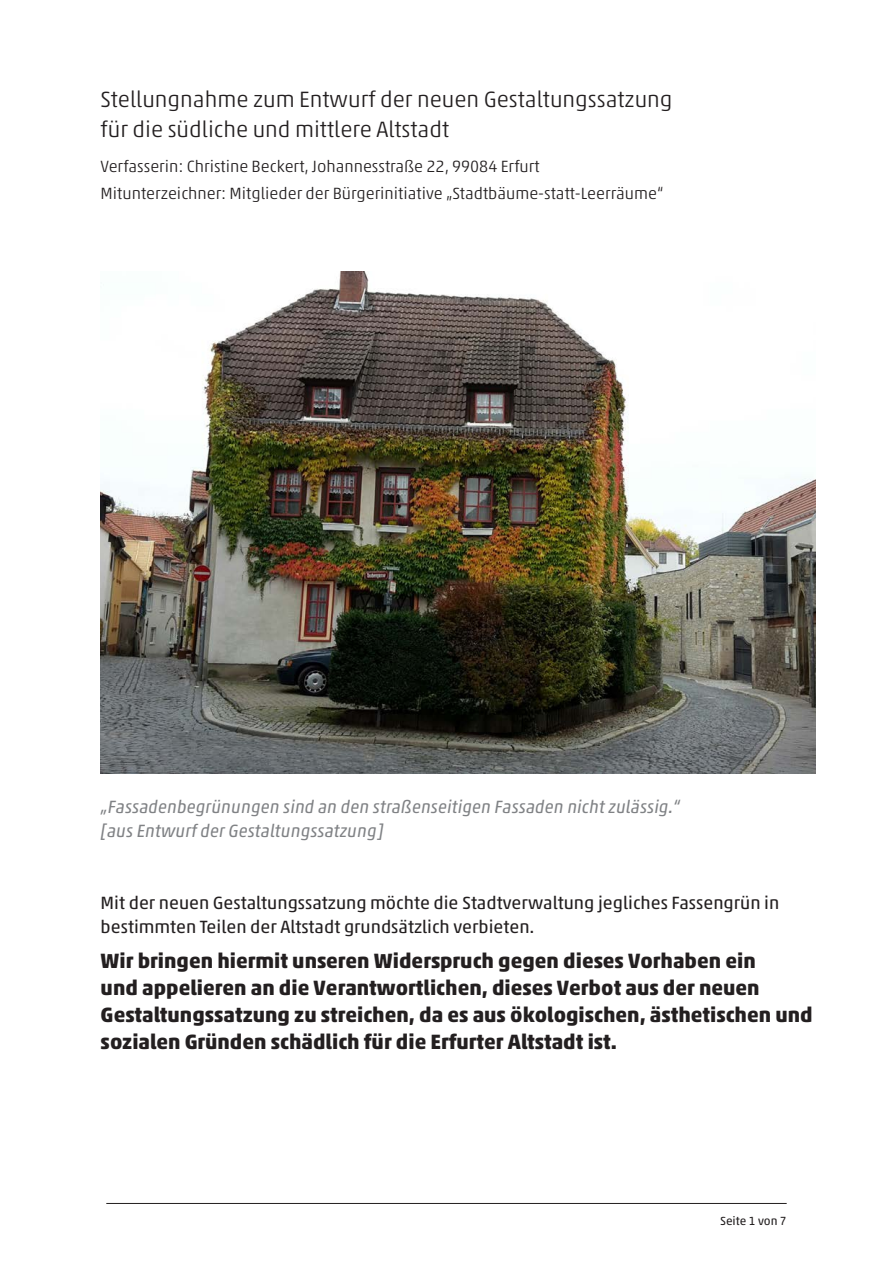
<style>
.page{position:relative;width:893px;height:1263px;background:#fff}
.page>*{position:absolute;margin:0;border:0;box-sizing:border-box;transform-origin:0 0}
.t1{font:300 22.5px/30px "Akko W01";color:#231f20}
.t2{font:700 21px/27px "Akko W01";color:#231f20}
.t3{font:18px/24px "Akko W01";color:#231f20}
.t4{font:italic 18px/24px "Akko W01";color:#808285}
.t5{font:300 16.5px/27px "Akko W01";color:#231f20}
.t6{font:12px "Akko W01";color:#231f20}
</style>
<div class="page">
<hr style="left:106px;top:1203px;width:681px;height:1px;background:#231f20">
<img style="left:101px;top:272px;width:714px;height:502px">
<p class="t1" style="left:101px;top:84px;width:573px">Stellungnahme zum Entwurf der neuen Gestaltungssatzung für die südliche und mittlere Altstadt</p>
<p class="t5" style="left:101px;top:153px;width:564px">Verfasserin: Christine Beckert, Johannesstraße 22, 99084 Erfurt<br>Mitunterzeichner: Mitglieder der Bürgerinitiative „Stadtbäume-statt-Leerräume“</p>
<p class="t4" style="left:101px;top:794px;width:581px">„Fassadenbegrünungen sind an den straßenseitigen Fassaden nicht zulässig.“ [aus Entwurf der Gestaltungssatzung]</p>
<p class="t3" style="left:101px;top:890px;width:680px">Mit der neuen Gestaltungssatzung möchte die Stadtverwaltung jegliches Fassengrün in bestimmten Teilen der Altstadt grundsätzlich verbieten.</p>
<p class="t2" style="left:101px;top:947px;width:714px">Wir bringen hiermit unseren Widerspruch gegen dieses Vorhaben ein<br>und appelieren an die Verantwortlichen, dieses Verbot aus der neuen Gestaltungssatzung zu streichen, da es aus ökologischen, ästhetischen und sozialen Gründen schädlich für die Erfurter Altstadt ist.</p>
<p class="t6" style="left:720px;top:1214px;width:68px">Seite 1 von 7</p>
</div>
